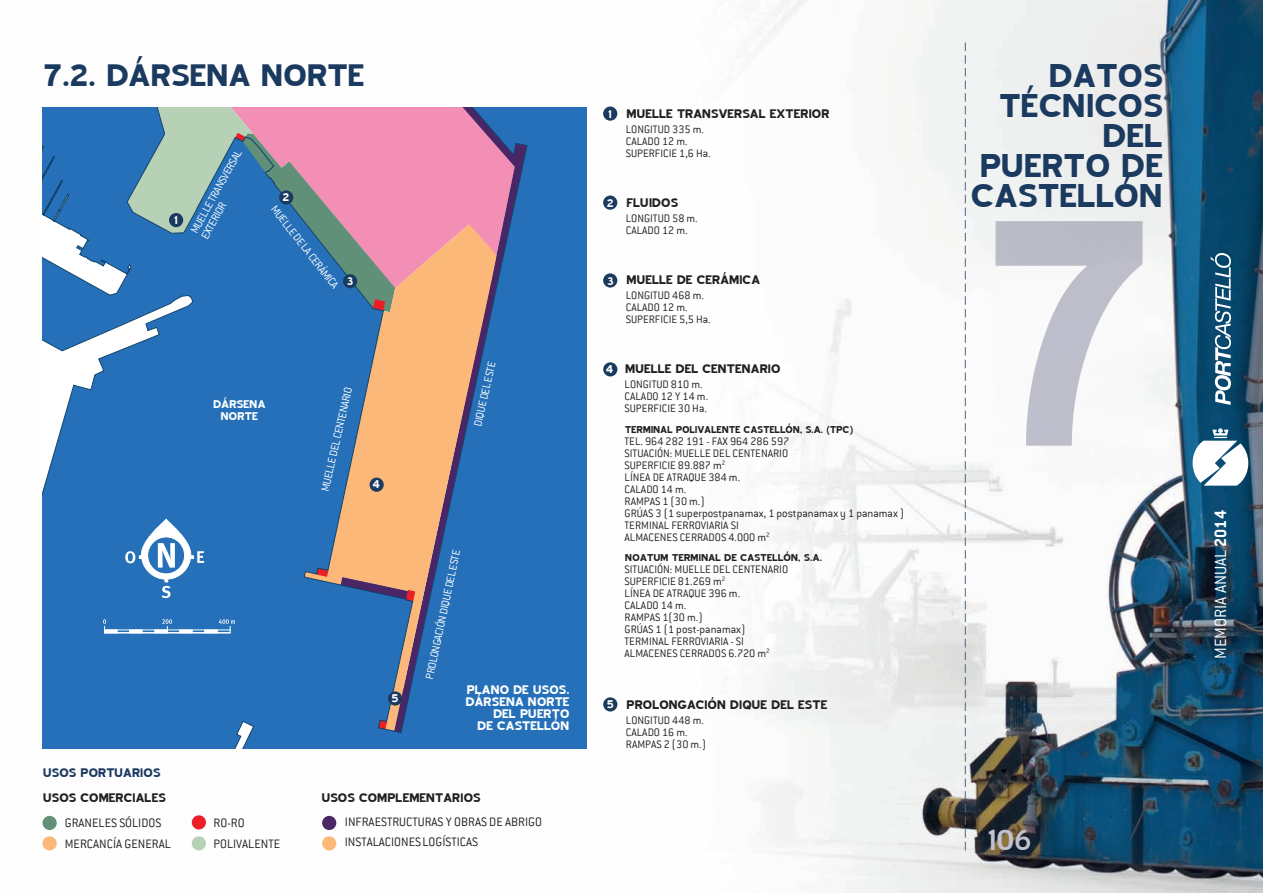
<style>
.page{position:relative;width:1263px;height:893px;background:#fff}
.page>*{position:absolute;margin:0;border:0;box-sizing:border-box;transform-origin:0 0}
.t1{font:700 39.75px/30px "Blue Highway";letter-spacing:-.07em;color:#1b3a60;text-align:right}
.t2{font:700 37.5px "Blue Highway";letter-spacing:-.075em;color:#1b3a60}
.t3{font:36px "Blue Highway";color:#c2c1cf}
.t4{font:300 18px "Conduit ITC";color:#fff}
.t5{font:700 15px "Blue Highway";letter-spacing:-.07em;color:#231f20}
.t6{font:700 15px/12px "Blue Highway";letter-spacing:-.07em;color:#fff;text-align:right}
.t7{font:700 15px "Blue Highway";letter-spacing:-.07em;color:#1b3a60}
.t8{font:300 13.5px/21px "Conduit ITC";color:#231f20}
.t9{font:700 13.5px/12px "Blue Highway";letter-spacing:-.07em;color:#fff;text-align:center}
.t10{font:300 12px/12px "Conduit ITC";color:#231f20}
.t11{font:300 12px/12px "Conduit ITC";color:#fff}
.t12{font:700 12px "Blue Highway";letter-spacing:-.07em;color:#231f20}
.s1{font-size:13.5px;color:#fff}
.s2{font-weight:700}
</style>
<div class="page">
<img style="left:42px;top:0;width:1221px;height:893px">
<svg style="left:1211px;top:253px;width:20px;height:152px"></svg>
<svg style="left:1192px;top:428px;width:56px;height:58px"></svg>
<svg style="left:965px;top:43px;width:1px;height:807px"></svg>
<img style="left:996px;top:221px;width:147px;height:225px">
<div style="left:527px;top:108px;width:59px;height:641px;background:#2570b8"></div>
<svg style="left:43px;top:108px;width:484px;height:641px"></svg>
<div style="left:603px;top:107px;width:14px;height:14px;background:#1b3a60;border-radius:50%"></div>
<div style="left:603px;top:697px;width:14px;height:14px;background:#1b3a60;border-radius:50%"></div>
<div style="left:603px;top:196px;width:14px;height:14px;background:#1b3a60;border-radius:50%"></div>
<div style="left:603px;top:273px;width:14px;height:15px;background:#1b3a60;border-radius:50%"></div>
<div style="left:603px;top:362px;width:14px;height:14px;background:#1b3a60;border-radius:50%"></div>
<div style="left:388px;top:691px;width:14px;height:15px;background:#1b3a60;border-radius:50%"></div>
<div style="left:43px;top:816px;width:14px;height:14px;background:#609078;border-radius:50%"></div>
<div style="left:322px;top:816px;width:14px;height:14px;background:#4b2667;border-radius:50%"></div>
<div style="left:43px;top:836px;width:14px;height:14px;background:#fbb878;border-radius:50%"></div>
<div style="left:322px;top:836px;width:14px;height:14px;background:#fbb878;border-radius:50%"></div>
<div style="left:192px;top:815px;width:14px;height:14px;background:#ec1e27;border-radius:50%"></div>
<div style="left:192px;top:836px;width:14px;height:14px;background:#b6d1b5;border-radius:50%"></div>
<svg style="left:43px;top:108px;width:372px;height:541px"></svg>
<h2 class="t2" style="left:43px;top:56px;width:325px">7.2. DÁRSENA NORTE</h2>
<p class="t9" style="left:174px;top:214px;width:6px">1</p>
<p class="t11" style="left:188px;top:229px;width:95px;rotate:-61deg">MUELLE TRANSVERSAL<br>EXTERIOR</p>
<p class="t9" style="left:282px;top:191px;width:9px">2</p>
<p class="t11" style="left:278px;top:203px;width:104px;rotate:52deg">MUELLE DE LA CERÁMICA</p>
<p class="t9" style="left:347px;top:275px;width:9px">3</p>
<p class="t9" style="left:213px;top:397px;width:55px">DÁRSENA<br>NORTE</p>
<p class="t7" style="left:43px;top:765px;width:120px">USOS PORTUARIOS</p>
<p class="t11" style="left:319px;top:490px;width:108px;rotate:-77deg">MUELLE DEL CENTENARIO</p>
<p class="t9" style="left:372px;top:478px;width:10px">4</p>
<p class="t9" style="left:391px;top:692px;width:9px">5</p>
<p class="t11" style="left:471px;top:424px;width:67px;rotate:-77deg">DIQUE DEL ESTE</p>
<p class="t11" style="left:423px;top:678px;width:133px;rotate:-78deg">PROLONGACIÓN DIQUE DEL ESTE</p>
<p class="t6" style="left:465px;top:684px;width:106px">PLANO DE USOS.<br>DÁRSENA NORTE<br>DEL PUERTO<br>DE CASTELLÓN</p>
<p class="t5" style="left:43px;top:790px;width:125px">USOS COMERCIALES</p>
<p class="t5" style="left:321px;top:790px;width:162px">USOS COMPLEMENTARIOS</p>
<p class="t8" style="left:65px;top:812px;width:98px">GRANELES SÓLIDOS</p>
<p class="t8" style="left:345px;top:811px;width:199px">INFRAESTRUCTURAS Y OBRAS DE ABRIGO</p>
<p class="t8" style="left:65px;top:833px;width:108px">MERCANCÍA GENERAL</p>
<p class="t8" style="left:345px;top:831px;width:135px">INSTALACIONES LOGÍSTICAS</p>
<p class="t8" style="left:214px;top:812px;width:68px">RO-RO<br>POLIVALENTE</p>
<p class="t5" style="left:608px;top:106px;width:224px"><span class="s1">1</span> MUELLE TRANSVERSAL EXTERIOR</p>
<p class="t10" style="left:626px;top:123px;width:86px">LONGITUD 335 m.<br>CALADO 12 m.<br>SUPERFICIE 1,6 Ha.</p>
<p class="t5" style="left:607px;top:195px;width:74px"><span class="s1">2</span> FLUIDOS</p>
<p class="t10" style="left:626px;top:212px;width:73px">LONGITUD 58 m.<br>CALADO 12 m.</p>
<p class="t5" style="left:607px;top:272px;width:155px"><span class="s1">3</span> MUELLE DE CERÁMICA</p>
<p class="t10" style="left:626px;top:290px;width:86px">LONGITUD 468 m.<br>CALADO 12 m.<br>SUPERFICIE 5,5 Ha.</p>
<p class="t5" style="left:605px;top:361px;width:177px"><span class="s1">4</span> MUELLE DEL CENTENARIO</p>
<p class="t10" style="left:624px;top:379px;width:85px">LONGITUD 810 m.<br>CALADO 12 Y 14 m.<br>SUPERFICIE 30 Ha.</p>
<p class="t12" style="left:624px;top:423px;width:231px">TERMINAL POLIVALENTE CASTELLÓN, S.A. (TPC)</p>
<p class="t10" style="left:624px;top:435px;width:281px">TEL. 964 282 191 - FAX 964 286 597<br>SITUACIÓN: MUELLE DEL CENTENARIO<br>SUPERFICIE 89.887 m<sup>2<br></sup>LÍNEA DE ATRAQUE 384 m.<br>CALADO 14 m.<br>RAMPAS 1 (30 m.)<br>GRÚAS 3 (1 superpostpanamax, 1 postpanamax y 1 panamax )<br>TERMINAL FERROVIARIA SI<br>ALMACENES CERRADOS 4.000 m<sup>2</sup></p>
<p class="t12" style="left:624px;top:552px;width:200px">NOATUM TERMINAL DE CASTELLÓN, S.A.</p>
<p class="t10" style="left:624px;top:564px;width:165px">SITUACIÓN: MUELLE DEL CENTENARIO<br>SUPERFICIE 81.269 m<sup>2<br></sup>LÍNEA DE ATRAQUE 396 m.<br>CALADO 14 m.<br>RAMPAS 1(30 m.)<br>GRÚAS 1 (1 post-panamax)<br>TERMINAL FERROVIARIA - SI<br>ALMACENES CERRADOS 6.720 m<sup>2</sup></p>
<p class="t5" style="left:607px;top:697px;width:223px"><span class="s1">5</span> PROLONGACIÓN DIQUE DEL ESTE</p>
<p class="t10" style="left:626px;top:714px;width:82px">LONGITUD 448 m.<br>CALADO 16 m.<br>RAMPAS 2 (30 m.)</p>
<h1 class="t1" style="left:970px;top:60px;width:196px">DATOS<br>TÉCNICOS<br>DEL<br>PUERTO DE<br>CASTELLÓN</h1>
<h3 class="t3" style="left:986px;top:822px;width:47px">106</h3>
<h3 class="t4" style="left:1210px;top:659px;width:150px;rotate:-90deg">MEMORIA ANUAL <span class="s2">2014</span></h3>
</div>
